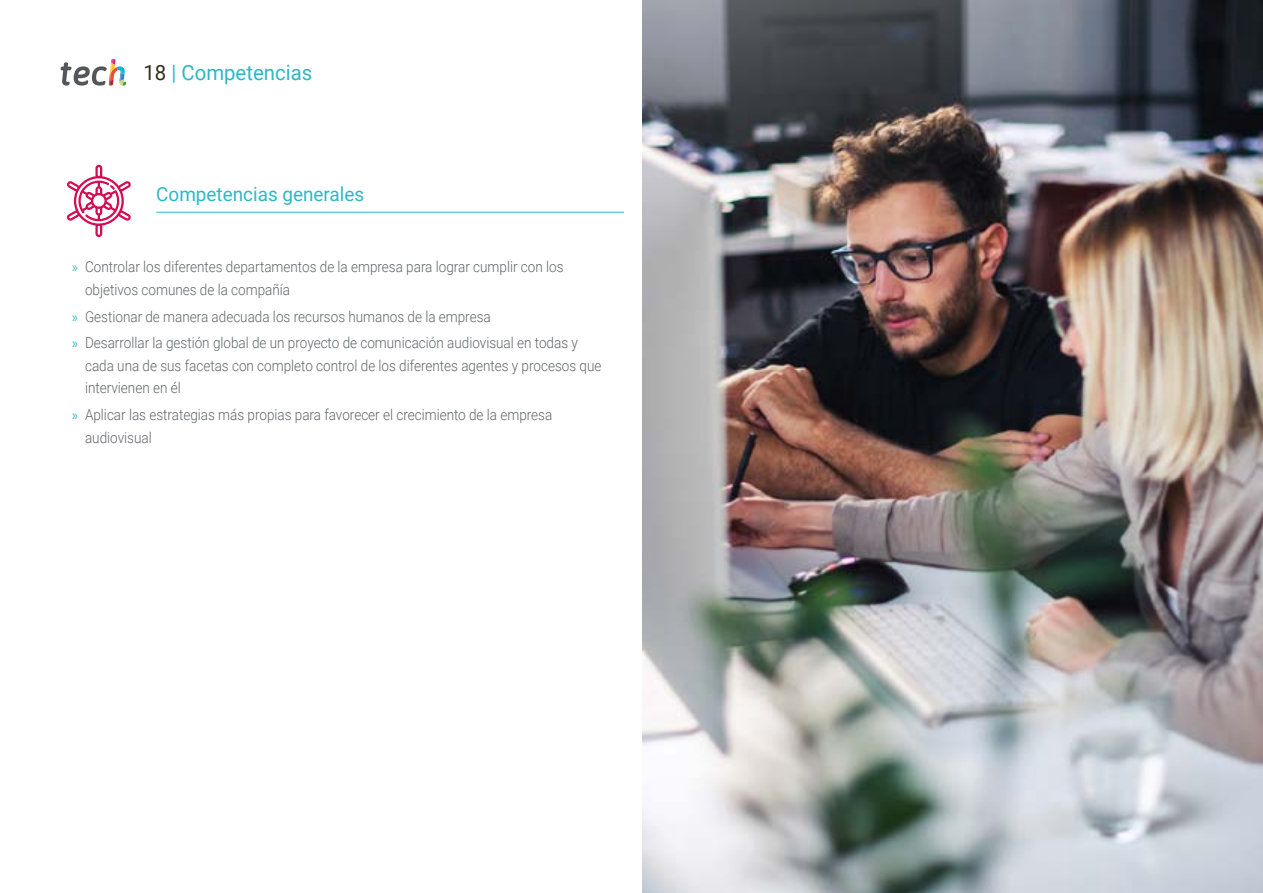
<style>
.page{position:relative;width:1263px;height:893px;background:#fff}
.page>*{position:absolute;margin:0;border:0;box-sizing:border-box;transform-origin:0 0}
.t1{font:21px "Roboto";color:#2db8c5}
.t2{font:19.5px "Roboto";color:#2db8c5}
.t3{font:300 15px/22.5px "Roboto";color:#61646a;scale:.9 1}
.s1{color:#312e20}
.s2{font-family:"Myriad Pro";font-weight:400;color:#2db8c5}
</style>
<div class="page">
<img style="left:642px;top:0;width:621px;height:893px">
<hr style="left:156px;top:212px;width:468px;height:1px;background:#2db8c5">
<svg style="left:67px;top:165px;width:64px;height:72px"></svg>
<svg style="left:61px;top:59px;width:65px;height:27px"></svg>
<h1 class="t1" style="left:144px;top:57px;width:170px"><span class="s1">18</span> | Competencias</h1>
<h2 class="t2" style="left:156px;top:180px;width:209px">Competencias generales</h2>
<p class="t3" style="left:85px;top:255px;width:533px;text-indent:-13px"><span class="s2">»</span> Controlar los diferentes departamentos de la empresa para lograr cumplir con los objetivos comunes de la compañía</p>
<p class="t3" style="left:72px;top:302px;width:563px;line-height:26.7px"><span class="s2">»</span> Gestionar de manera adecuada los recursos humanos de la empresa<br><span class="s2">»</span> Desarrollar la gestión global de un proyecto de comunicación audiovisual en todas y</p>
<p class="t3" style="left:85px;top:354px;width:575px">cada una de sus facetas con completo control de los diferentes agentes y procesos que intervienen en él</p>
<p class="t3" style="left:85px;top:403px;width:521px;text-indent:-13px"><span class="s2">»</span> Aplicar las estrategias más propias para favorecer el crecimiento de la empresa audiovisual</p>
</div>
